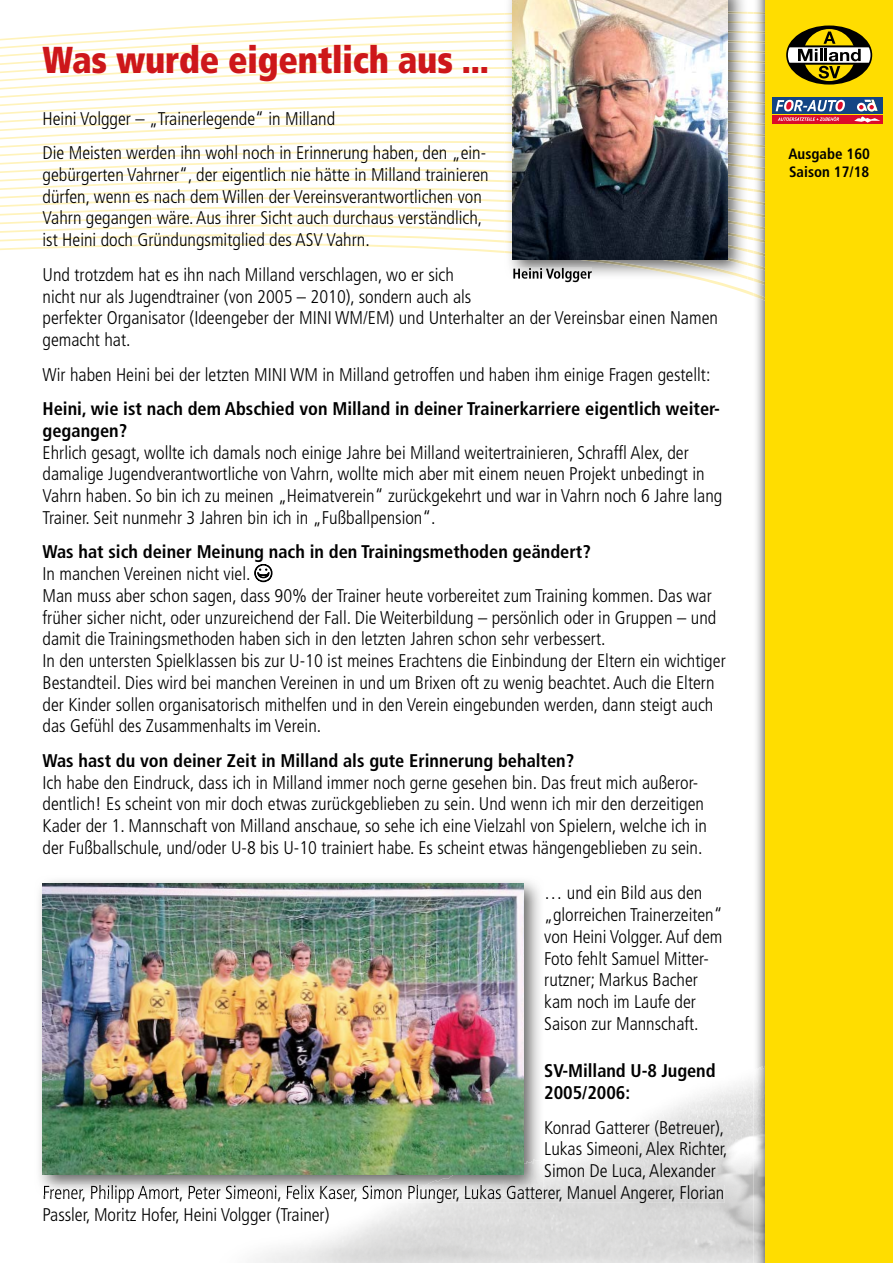
<style>
.page{position:relative;width:893px;height:1263px;background:#fff}
.page>*{position:absolute;margin:0;border:0;box-sizing:border-box;transform-origin:0 0}
.t1{font:900 condensed 37.5px "Frutiger";letter-spacing:-.005em;color:#cd171a;scale:.94 1}
.t2{font:300 condensed 18.3px/21.8px "Frutiger";color:#000}
.t3{font:700 condensed 18.3px/21.8px "Frutiger";color:#000}
.t4{font:700 condensed 15px/18px "Frutiger";color:#000}
.s1{font-weight:700}
.s2{font-family:"Smiley";font-weight:400;font-stretch:normal}
</style>
<div class="page">
<img style="left:386px;top:1195px;width:157px;height:4px">
<svg style="left:0;top:12px;width:753px;height:284px"></svg>
<img style="left:753px;top:0;width:12px;height:1058px">
<img style="left:753px;top:1058px;width:12px;height:205px">
<img style="left:753px;top:293px;width:12px;height:8px">
<img style="left:753px;top:282px;width:12px;height:9px">
<img style="left:753px;top:273px;width:12px;height:9px">
<img style="left:753px;top:264px;width:12px;height:9px">
<img style="left:753px;top:254px;width:12px;height:10px">
<img style="left:753px;top:245px;width:12px;height:9px">
<img style="left:753px;top:236px;width:12px;height:9px">
<img style="left:753px;top:226px;width:12px;height:10px">
<img style="left:753px;top:210px;width:12px;height:16px">
<img style="left:753px;top:196px;width:12px;height:14px">
<img style="left:753px;top:182px;width:12px;height:14px">
<img style="left:753px;top:168px;width:12px;height:14px">
<img style="left:753px;top:131px;width:12px;height:37px">
<img style="left:753px;top:119px;width:12px;height:12px">
<img style="left:753px;top:107px;width:12px;height:12px">
<img style="left:753px;top:96px;width:12px;height:11px">
<img style="left:753px;top:84px;width:12px;height:12px">
<img style="left:753px;top:73px;width:12px;height:11px">
<img style="left:753px;top:22px;width:12px;height:51px">
<img style="left:753px;top:12px;width:12px;height:8px">
<div style="left:765px;top:0;width:128px;height:1263px;background:#fd0"></div>
<svg style="left:786px;top:26px;width:86px;height:59px"></svg>
<div style="left:772px;top:115px;width:110px;height:9px;background:#db0c2a"></div>
<div style="left:772px;top:97px;width:110px;height:17px;background:#134484"></div>
<svg style="left:776px;top:100px;width:69px;height:11px"></svg>
<svg style="left:778px;top:117px;width:61px;height:4px"></svg>
<svg style="left:854px;top:100px;width:26px;height:23px"></svg>
<svg style="left:254px;top:564px;width:18px;height:18px"></svg>
<img style="left:505px;top:279px;width:206px;height:1px">
<img style="left:505px;top:265px;width:242px;height:14px">
<img style="left:505px;top:252px;width:242px;height:13px">
<img style="left:505px;top:239px;width:242px;height:13px">
<img style="left:505px;top:226px;width:242px;height:13px">
<img style="left:505px;top:214px;width:242px;height:12px">
<img style="left:505px;top:202px;width:242px;height:12px">
<img style="left:505px;top:168px;width:242px;height:34px">
<img style="left:505px;top:157px;width:242px;height:11px">
<img style="left:505px;top:146px;width:242px;height:11px">
<img style="left:505px;top:135px;width:242px;height:11px">
<img style="left:505px;top:95px;width:242px;height:40px">
<img style="left:505px;top:85px;width:242px;height:8px">
<img style="left:505px;top:76px;width:242px;height:7px">
<img style="left:505px;top:67px;width:242px;height:6px">
<img style="left:505px;top:57px;width:242px;height:6px">
<img style="left:505px;top:48px;width:242px;height:5px">
<img style="left:505px;top:39px;width:242px;height:4px">
<img style="left:505px;top:30px;width:242px;height:3px">
<img style="left:505px;top:20px;width:242px;height:4px">
<img style="left:505px;top:11px;width:242px;height:4px">
<img style="left:513px;top:268px;width:79px;height:12px">
<img style="left:512px;top:0;width:215px;height:259px">
<img style="left:39px;top:880px;width:503px;height:305px">
<img style="left:426px;top:1159px;width:117px;height:26px">
<img style="left:44px;top:1185px;width:346px;height:10px">
<img style="left:390px;top:1185px;width:153px;height:10px">
<img style="left:43px;top:883px;width:480px;height:292px">
<h1 class="t1" style="left:43px;top:37px;width:476px">Was wurde eigentlich aus ...</h1>
<p class="t2" style="left:43px;top:101px;width:445px;line-height:34.5px">Heini Volgger – „Trainerlegende“ in Milland<br>Die Meisten werden ihn wohl noch in Erinnerung haben, den „ein-</p>
<p class="t2" style="left:43px;top:164px;width:448px">gebürgerten Vahrner“, der eigentlich nie hätte in Milland trainieren dürfen, wenn es nach dem Willen der Vereinsverantwortlichen von Vahrn gegangen wäre. Aus ihrer Sicht auch durchaus verständlich, ist Heini doch Gründungsmitglied des ASV Vahrn.</p>
<p class="t2" style="left:43px;top:264px;width:677px">Und trotzdem hat es ihn nach Milland verschlagen, wo er sich<br>nicht nur als Jugendtrainer (von 2005 – 2010), sondern auch als<br>perfekter Organisator (Ideengeber der MINI WM/EM) und Unterhalter an der Vereinsbar einen Namen gemacht hat.</p>
<p class="t2" style="left:43px;top:364px;width:669px">Wir haben Heini bei der letzten MINI WM in Milland getroffen und haben ihm einige Fragen gestellt:</p>
<p class="t3" style="left:43px;top:398px;width:679px">Heini, wie ist nach dem Abschied von Milland in deiner Trainerkarriere eigentlich weiter&shy;gegangen?</p>
<p class="t2" style="left:43px;top:442px;width:681px">Ehrlich gesagt, wollte ich damals noch einige Jahre bei Milland weitertrainieren, Schraffl Alex, der damalige Jugendverantwortliche von Vahrn, wollte mich aber mit einem neuen Projekt unbedingt in Vahrn haben. So bin ich zu meinen „Heimatverein“ zurückgekehrt und war in Vahrn noch 6 Jahre lang Trainer. Seit nunmehr 3 Jahren bin ich in „Fußballpension“.</p>
<p class="t2" style="left:43px;top:541px;width:685px"><span class="s1">Was hat sich deiner Meinung nach in den Trainingsmethoden geändert?<br></span>In manchen Vereinen nicht viel. <span class="s2">7<br></span>Man muss aber schon sagen, dass 90% der Trainer heute vorbereitet zum Training kommen. Das war früher sicher nicht, oder unzureichend der Fall. Die Weiterbildung – persönlich oder in Gruppen – und damit die Trainingsmethoden haben sich in den letzten Jahren schon sehr verbessert.<br>In den untersten Spielklassen bis zur U-10 ist meines Erachtens die Einbindung der Eltern ein wichtiger Bestandteil. Dies wird bei manchen Vereinen in und um Brixen oft zu wenig beachtet. Auch die Eltern der Kinder sollen organisatorisch mithelfen und in den Verein eingebunden werden, dann steigt auch das Gefühl des Zusammenhalts im Verein.</p>
<p class="t3" style="left:43px;top:750px;width:533px">Was hast du von deiner Zeit in Milland als gute Erinnerung behalten?</p>
<p class="t2" style="left:43px;top:772px;width:666px">Ich habe den Eindruck, dass ich in Milland immer noch gerne gesehen bin. Das freut mich außeror&shy;dentlich! Es scheint von mir doch etwas zurückgeblieben zu sein. Und wenn ich mir den derzeitigen Kader der 1. Mannschaft von Milland anschaue, so sehe ich eine Vielzahl von Spielern, welche ich in der Fußballschule, und/oder U-8 bis U-10 trainiert habe. Es scheint etwas hängengeblieben zu sein.</p>
<p class="t2" style="left:544px;top:882px;width:180px">… und ein Bild aus den „glorreichen Trainerzeiten“ von Heini Volgger. Auf dem<br>Foto fehlt Samuel Mitter&shy;rutzner; Markus Bacher kam noch im Laufe der<br>Saison zur Mannschaft.</p>
<p class="t3" style="left:544px;top:1060px;width:173px">SV-Milland U-8 Jugend<br>2005/2006:</p>
<p class="t2" style="left:544px;top:1116px;width:181px">Konrad Gatterer (Betreuer),</p>
<p class="t2" style="left:544px;top:1138px;width:185px">Lukas Simeoni, Alex Richter,</p>
<p class="t2" style="left:544px;top:1160px;width:173px">Simon De Luca, Alexander</p>
<p class="t2" style="left:43px;top:1182px;width:683px">Frener, Philipp Amort, Peter Simeoni, Felix Kaser, Simon Plunger, Lukas Gatterer, Manuel Angerer, Florian</p>
<p class="t2" style="left:43px;top:1203px;width:288px">Passler, Moritz Hofer, Heini Volgger (Trainer)</p>
<p class="t4" style="left:788px;top:145px;width:83px">Ausgabe 160<br>Saison 17/18</p>
</div>
